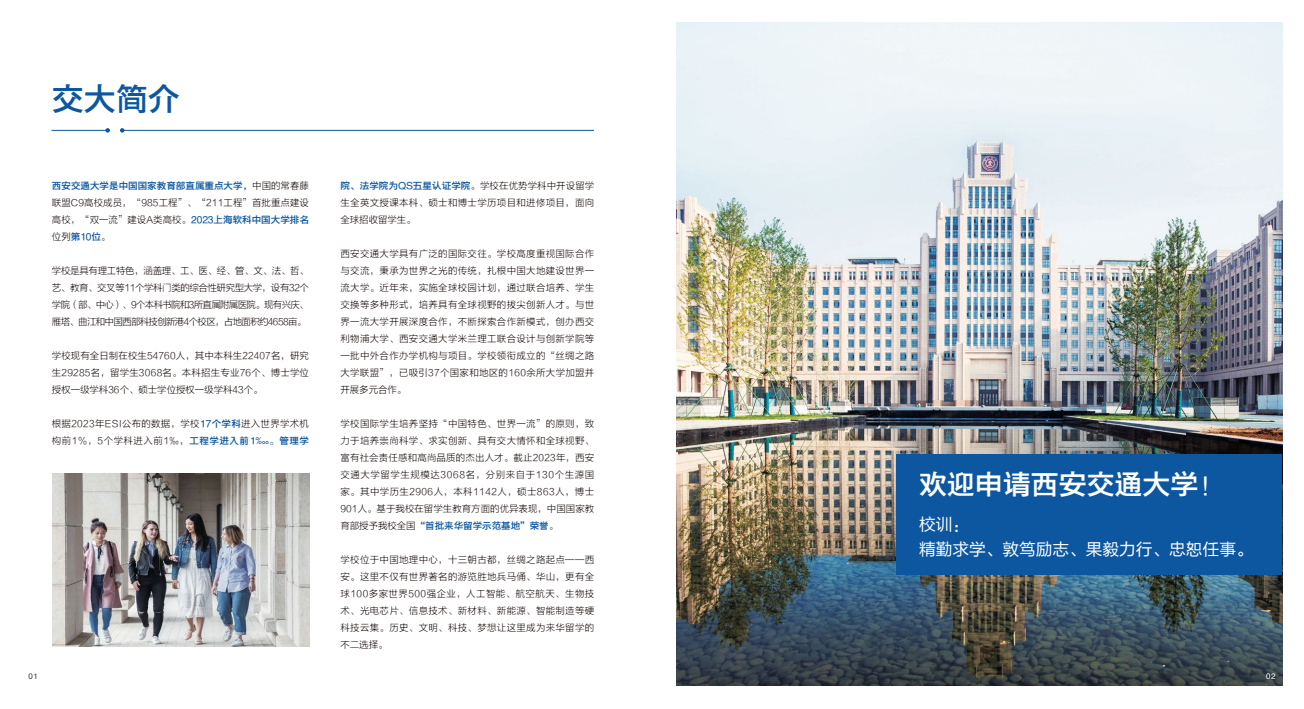
<style>
.page{position:relative;width:1304px;height:709px;background:#fff}
.page>*{position:absolute;margin:0;border:0;box-sizing:border-box;transform-origin:0 0}
.t1{font:32px "FZYDZHJW GB1 0";color:#0c57a0}
.t2{font:27.9px "FZYDZHJW GB1 0";color:#fff}
.t3{font:16.7px/25.2px "FZLTHJW GB1 0";color:#fff}
.t4{font:9.5px/17px "FZLTXHK";letter-spacing:.015em;color:#231916;text-align:justify}
.t5{font:9.5px "FZYDZHJW GB1 0";letter-spacing:.005em;color:#0c57a0}
.t6{font:8px "Helvetica";color:#3f3b3a}
.t7{font:8px "Helvetica";color:#fff}
.s1{font-family:"FZLTXHK";color:#231916}
.s2{font-family:"FZYDZHJW GB1 0";color:#0c57a0}
.s3{font-family:"Helvetica";color:#0c57a0}
</style>
<div class="page">
<img style="left:676px;top:22px;width:606px;height:663px">
<div style="left:897px;top:454px;width:385px;height:121px;background:#0c57a0"></div>
<img style="left:52px;top:474px;width:257px;height:173px">
<hr style="left:51px;top:130px;width:57px;height:1px;background:#0c57a0">
<hr style="left:122px;top:130px;width:472px;height:1px;background:#0c57a0">
<svg style="left:105px;top:128px;width:5px;height:5px"></svg>
<svg style="left:120px;top:128px;width:4px;height:5px"></svg>
<h1 class="t1" style="left:52px;top:81px;width:130px">交大简介</h1>
<p class="t5" style="left:52px;top:181px;width:259px">西安交通大学是中国国家教育部直属重点大学，<span class="s1">中国的常春藤</span></p>
<p class="t4" style="left:52px;top:195px;width:259px">联盟C9高校成员，“985工程”、“211工程”首批重点建设高校，“双一流”建设A类高校。<span class="s2">2023上海软科中国大学排名</span></p>
<p class="t5" style="left:52px;top:232px;width:60px"><span class="s1">位列</span>第10位<span class="s1">。</span></p>
<p class="t4" style="left:52px;top:263px;width:259px">学校是具有理工特色，涵盖理、工、医、经、管、文、法、哲、艺、教育、交叉等11个学科门类的综合性研究型大学，设有32个学院（部、中心）、9个本科书院和3所直属附属医院。现有兴庆、雁塔、曲江和中国西部科技创新港4个校区，占地面积约4658亩。</p>
<p class="t4" style="left:52px;top:348px;width:259px">学校现有全日制在校生54760人，其中本科生22407名，研究生29285名，留学生3068名。本科招生专业76个、博士学位授权一级学科36个、硕士学位授权一级学科43个。</p>
<p class="t4" style="left:52px;top:416px;width:259px">根据2023年ESI公布的数据，学校<span class="s2">17个学科</span>进入世界学术机构前1%，5个学科进入前1‰，<span class="s2">工程学进入前1</span><span class="s3">‱</span><span class="s2">。管理学</span></p>
<p class="t5" style="left:340px;top:181px;width:255px">院、法学院为QS五星认证学院<span class="s1">。学校在优势学科中开设留学</span></p>
<p class="t4" style="left:340px;top:195px;width:255px">生全英文授课本科、硕士和博士学历项目和进修项目，面向全球招收留学生。</p>
<p class="t4" style="left:340px;top:246px;width:255px">西安交通大学具有广泛的国际交往。学校高度重视国际合作与交流，秉承为世界之光的传统，扎根中国大地建设世界一流大学。近年来，实施全球校园计划，通过联合培养、学生交换等多种形式，培养具有全球视野的拔尖创新人才。与世界一流大学开展深度合作，不断探索合作新模式，创办西交利物浦大学、西安交通大学米兰理工联合设计与创新学院等一批中外合作办学机构与项目。学校领衔成立的“丝绸之路大学联盟”，已吸引37个国家和地区的160余所大学加盟并开展多元合作。</p>
<p class="t4" style="left:340px;top:416px;width:255px">学校国际学生培养坚持“中国特色、世界一流”的原则，致力于培养崇尚科学、求实创新、具有交大情怀和全球视野、富有社会责任感和高尚品质的杰出人才。截止2023年，西安交通大学留学生规模达3068名，分别来自于130个生源国家。其中学历生2906人，本科1142人，硕士863人，博士901人。基于我校在留学生教育方面的优异表现，中国国家教</p>
<p class="t5" style="left:340px;top:521px;width:219px"><span class="s1">育部授予我校全国</span>“首批来华留学示范基地”荣誉<span class="s1">。</span></p>
<p class="t4" style="left:340px;top:552px;width:255px">学校位于中国地理中心，十三朝古都，丝绸之路起点——西安。这里不仅有世界著名的游览胜地兵马俑、华山，更有全球100多家世界500强企业，人工智能、航空航天、生物技术、光电芯片、信息技术、新材料、新能源、智能制造等硬科技云集。历史、文明、科技、梦想让这里成为来华留学的不二选择。</p>
<h2 class="t2" style="left:919px;top:469px;width:309px">欢迎申请西安交通大学！</h2>
<h3 class="t3" style="left:919px;top:512px;width:335px">校训：<br>精勤求学、敦笃励志、果毅力行、忠恕任事。</h3>
<p class="t6" style="left:28px;top:670px;width:11px">01</p>
<p class="t7" style="left:1266px;top:670px;width:11px">02</p>
</div>
